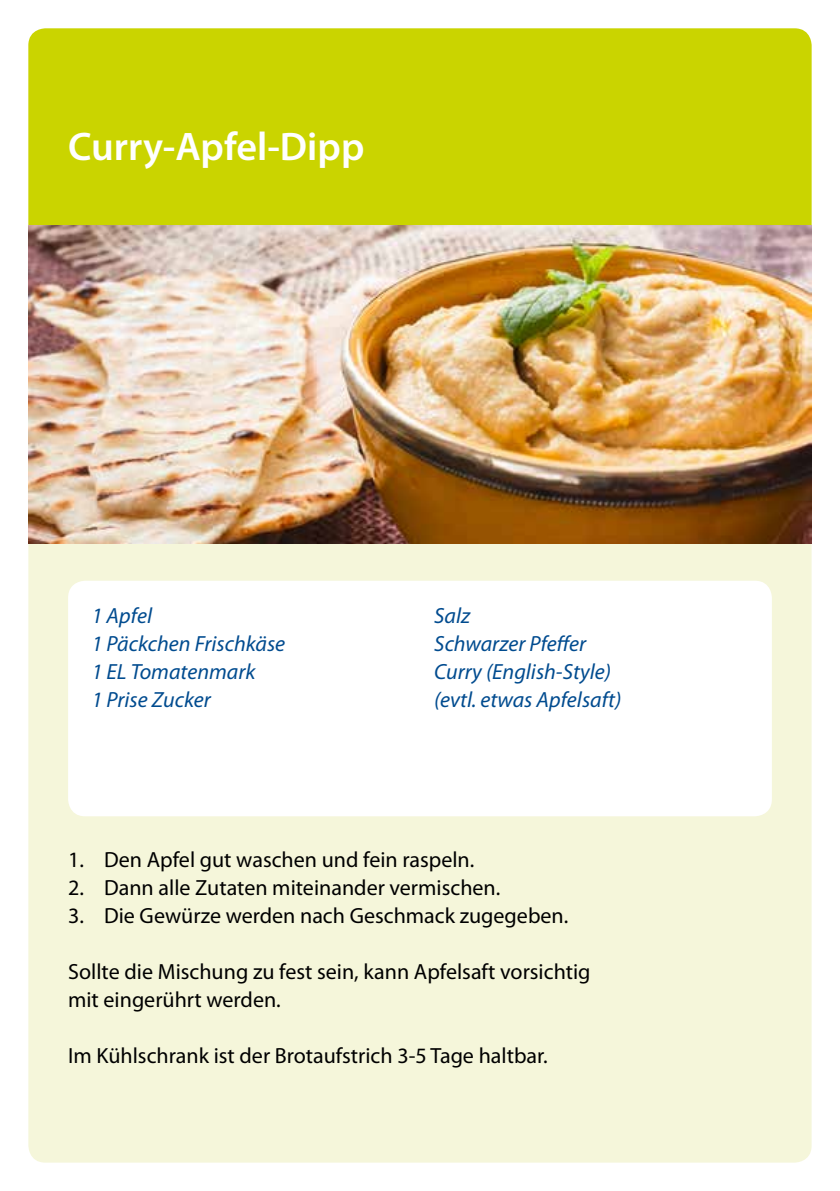
<style>
.page{position:relative;width:840px;height:1191px;background:#fff}
.page>*{position:absolute;margin:0;border:0;box-sizing:border-box;transform-origin:0 0}
.t1{font:600 40px "Myriad Pro";color:#fff}
.t2{font:22px/28px "Myriad Pro";color:#000}
.t3{font:italic 22px/28px "Myriad Pro";color:#004b8f}
</style>
<div class="page">
<div style="left:28px;top:28px;width:783px;height:1134px;background:#f5f6da;border-radius:17px"></div>
<div style="left:28px;top:28px;width:783px;height:197px;background:#cad400"></div>
<img style="left:29px;top:226px;width:781px;height:318px">
<div style="left:68px;top:581px;width:703px;height:235px;background:#fff;border-radius:17px"></div>
<h1 class="t1" style="left:68px;top:125px;width:297px">Curry-Apfel-Dipp</h1>
<p class="t3" style="left:92px;top:602px;width:195px">1 Apfel<br>1 Päckchen Frischkäse<br>1 EL Tomatenmark<br>1 Prise Zucker</p>
<p class="t3" style="left:434px;top:602px;width:188px">Salz<br>Schwarzer Pfeffer<br>Curry (English-Style) (evtl. etwas Apfelsaft)</p>
<p class="t2" style="left:68px;top:846px;width:407px">1. Den Apfel gut waschen und fein raspeln.</p>
<p class="t2" style="left:68px;top:874px;width:433px">2. Dann alle Zutaten miteinander vermischen.</p>
<p class="t2" style="left:68px;top:902px;width:501px">3. Die Gewürze werden nach Geschmack zugegeben.</p>
<p class="t2" style="left:68px;top:958px;width:523px">Sollte die Mischung zu fest sein, kann Apfelsaft vorsichtig mit eingerührt werden.</p>
<p class="t2" style="left:68px;top:1042px;width:481px">Im Kühlschrank ist der Brotaufstrich 3-5 Tage haltbar.</p>
</div>
